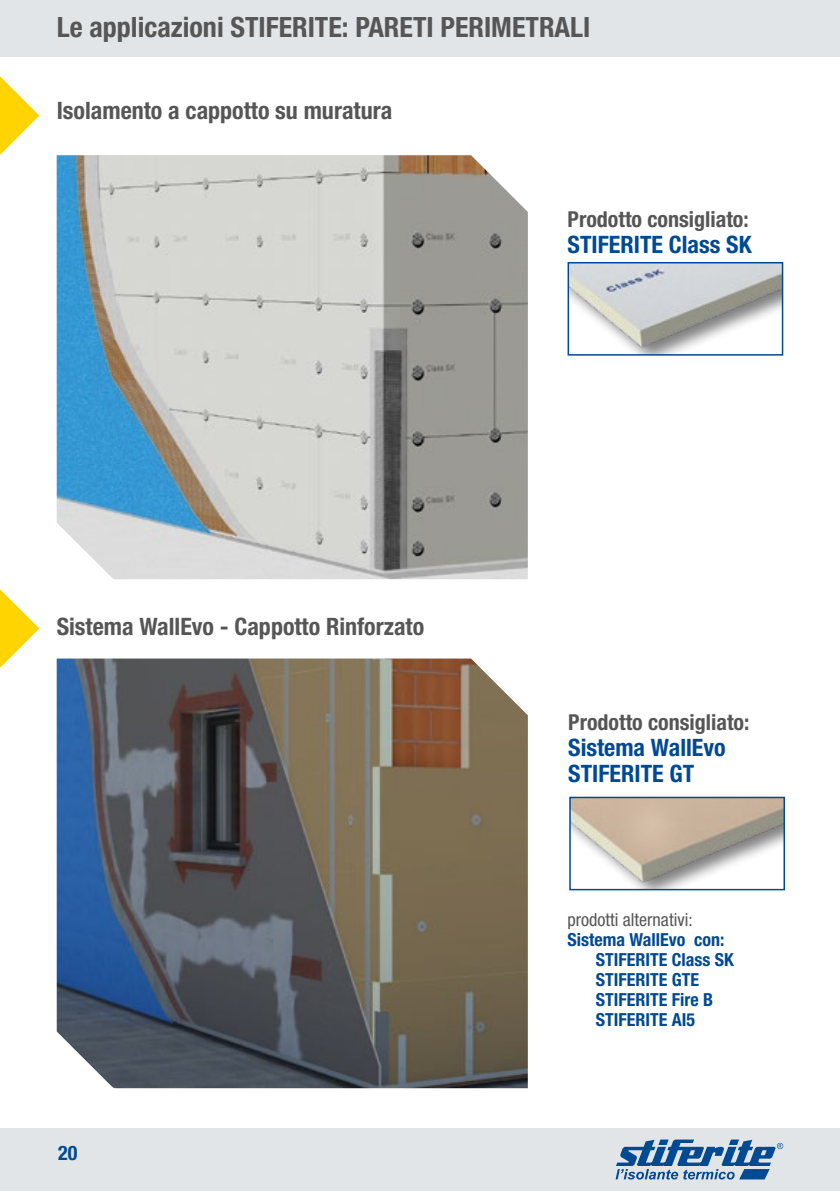
<style>
.page{position:relative;width:840px;height:1191px;background:#fff}
.page>*{position:absolute;margin:0;border:0;box-sizing:border-box;transform-origin:0 0}
.t1{font:700 condensed 28px "Helvetica Neue LT Pro";color:#565656}
.t2{font:700 condensed 24px "Helvetica Neue LT Pro";color:#565656}
.t3{font:700 condensed 24px/26px "Helvetica Neue LT Pro";color:#004993}
.t4{font:700 condensed 22px "Helvetica Neue LT Pro";color:#565656}
.t5{font:700 condensed 20px "Helvetica Neue LT Pro";color:#004993}
.t6{font:700 condensed 18px/20px "Helvetica Neue LT Pro";color:#004993}
.t7{font:condensed 18px "Helvetica Neue LT Pro";color:#565656}
</style>
<div class="page">
<div style="left:0;top:0;width:839px;height:57px;background:#e1e5e8"></div>
<div style="left:0;top:1128px;width:839px;height:63px;background:#e1e5e8"></div>
<svg style="left:615px;top:1139px;width:167px;height:40px"></svg>
<svg style="left:0;top:76px;width:39px;height:79px"></svg>
<svg style="left:0;top:589px;width:39px;height:79px"></svg>
<hr style="left:839px;top:0;width:1px;height:57px;background:#e1e5e8">
<hr style="left:839px;top:1128px;width:1px;height:63px;background:#e1e5e8">
<img style="left:570px;top:265px;width:209px;height:88px">
<div style="left:567px;top:262px;width:215px;height:94px;border:2px solid #004993"></div>
<img style="left:57px;top:155px;width:470px;height:424px">
<img style="left:57px;top:658px;width:470px;height:430px">
<img style="left:572px;top:799px;width:209px;height:88px">
<div style="left:569px;top:796px;width:215px;height:94px;border:2px solid #004993"></div>
<h1 class="t1" style="left:57px;top:10px;width:535px">Le applicazioni STIFERITE: PARETI PERIMETRALI</h1>
<h2 class="t2" style="left:57px;top:96px;width:337px">Isolamento a cappotto su muratura</h2>
<p class="t4" style="left:567px;top:205px;width:183px">Prodotto consigliato:</p>
<h2 class="t3" style="left:567px;top:231px;width:185px">STIFERITE Class SK</h2>
<h2 class="t2" style="left:57px;top:612px;width:369px">Sistema WallEvo - Cappotto Rinforzato</h2>
<p class="t5" style="left:58px;top:1141px;width:24px">2020</p>
<p class="t4" style="left:568px;top:709px;width:183px">Prodotto consigliato:</p>
<h2 class="t3" style="left:568px;top:734px;width:159px">Sistema WallEvo<br>STIFERITE GT</h2>
<p class="t7" style="left:567px;top:909px;width:127px">prodotti alternativi:</p>
<p class="t6" style="left:595px;top:929px;width:139px;text-indent:-28px">Sistema WallEvo con:<br>STIFERITE Class SK<br>STIFERITE GTE<br>STIFERITE Fire B<br>STIFERITE AI5</p>
</div>
